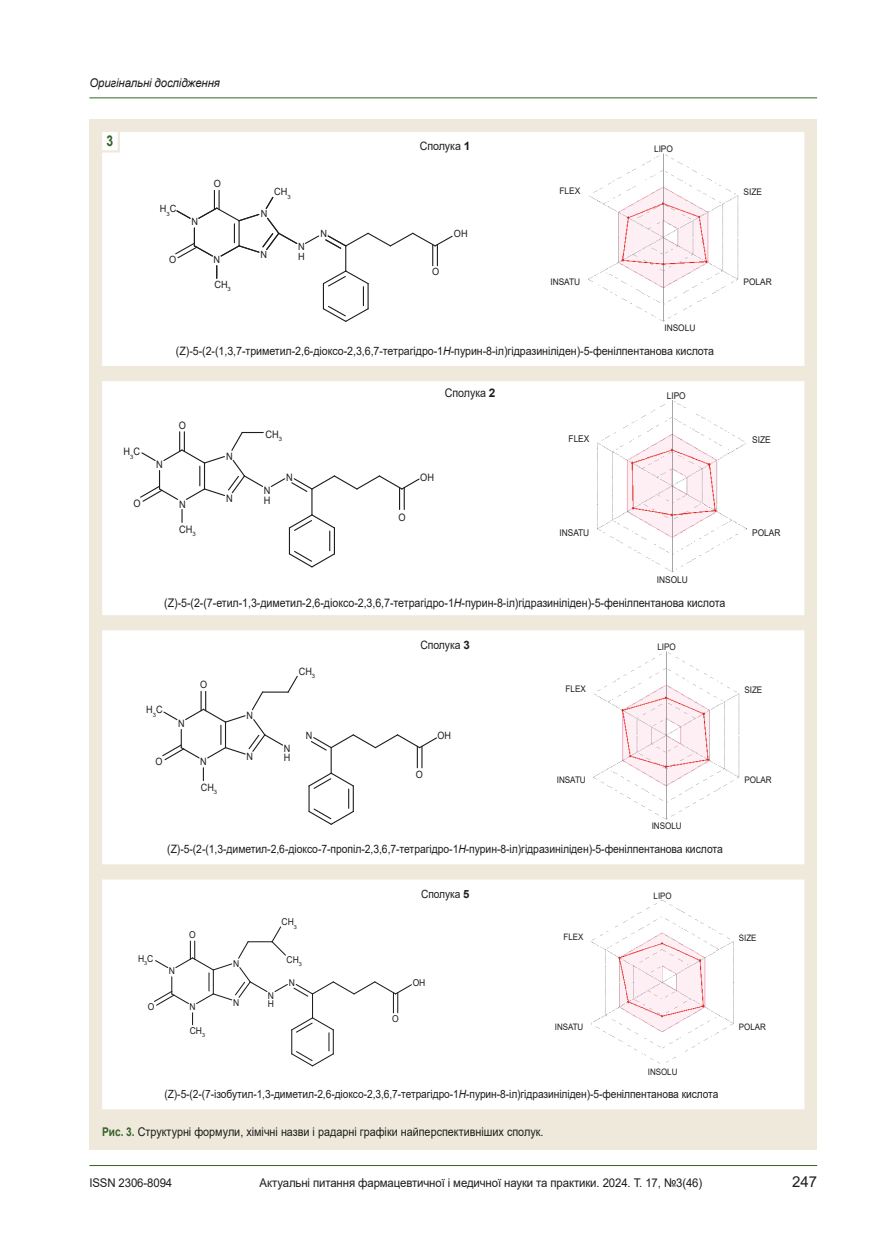
<style>
.page{position:relative;width:881px;height:1234px;background:#fff}
.page>*{position:absolute;margin:0;border:0;box-sizing:border-box;transform-origin:0 0}
.t1{font:15px "Arial";color:#1d1d1b}
.номер_рис{font:700 14.85px "Arial";color:#35622a;scale:.82 1}
.примечание{font:12px "Arial";letter-spacing:-.01em;color:#1d1d1b;scale:.95 1}
.примечание-2{font:12px "Arial";letter-spacing:-.01em;color:#1d1d1b;scale:.9 1}
.t2{font:italic 12px "Arial";letter-spacing:-.01em;color:#1d1d1b;scale:.95 1}
.t3{font:11.85px "Arial";letter-spacing:-.005em;color:#1d1d1b;scale:.9 1}
.t4{font:11.55px "Arial";letter-spacing:-.005em;color:#1d1d1b;scale:.9 1}
.t5{font:11.55px "Arial";letter-spacing:-.005em;color:#1d1d1b;scale:.92 1}
.t6{font:11.25px "Arial";letter-spacing:-.005em;color:#1d1d1b;scale:.9 1}
.t7{font:10.2px/10.2px "Arial";color:#1d1d1b;scale:.9 1}
.t8{font:10.05px/8.9px "Arial";color:#1d1d1b;scale:.9 1}
.t9{font:9.9px "Arial";color:#1d1d1b;scale:.92 1}
.t10{font:9.45px/8.2px "Arial";letter-spacing:-.005em;color:#1d1d1b;scale:.9 1}
.t11{font:9.3px "Arial";letter-spacing:-.005em;color:#1d1d1b;scale:.9 1}
.t12{font:9px "Arial";letter-spacing:-.005em;color:#1d1d1b;scale:.93 1}
.t13{font:9px "Arial";letter-spacing:-.005em;color:#1d1d1b;scale:.9 1}
.t14{font:8.85px "Arial";letter-spacing:-.005em;color:#1d1d1b;scale:.9 1}
.s1{font-weight:700}
.s2{font-style:italic}
.s3{font-weight:700;color:#35622a}
</style>
<div class="page">
<hr style="left:89px;top:1164px;width:727px;height:1px;background:#35622a">
<hr style="left:89px;top:97px;width:727px;height:1px;background:#35622a">
<div style="left:89px;top:119px;width:727px;height:1029px;background:#efe9dc"></div>
<div style="left:102px;top:132px;width:703px;height:234px;background:#fff"></div>
<div style="left:102px;top:381px;width:703px;height:234px;background:#fff"></div>
<div style="left:102px;top:630px;width:703px;height:235px;background:#fff"></div>
<div style="left:102px;top:879px;width:703px;height:230px;background:#fff"></div>
<svg style="left:102px;top:132px;width:19px;height:22px"></svg>
<p class="t2" style="left:89px;top:75px;width:139px">Оригінальні дослідження</p>
<p class="номер_рис" style="left:106px;top:130px;width:10px">3</p>
<p class="t7" style="left:123px;top:446px;width:20px">H<sub>3</sub>C</p>
<p class="t7" style="left:133px;top:498px;width:9px">O</p>
<p class="t9" style="left:213px;top:177px;width:9px">O</p>
<p class="t9" style="left:274px;top:185px;width:19px">CH<sub>3</sub></p>
<p class="t9" style="left:160px;top:202px;width:19px">H<sub>3</sub>C</p>
<p class="t9" style="left:261px;top:206px;width:9px">N</p>
<p class="t9" style="left:260px;top:247px;width:9px">N</p>
<p class="t9" style="left:191px;top:214px;width:9px">N</p>
<p class="t9" style="left:298px;top:239px;width:9px">N</p>
<p class="t9" style="left:169px;top:252px;width:9px">O</p>
<p class="t9" style="left:213px;top:252px;width:9px">N</p>
<p class="t9" style="left:298px;top:249px;width:9px">H</p>
<p class="t9" style="left:214px;top:277px;width:19px">CH<sub>3</sub></p>
<p class="t9" style="left:320px;top:227px;width:9px">N</p>
<p class="t5" style="left:419px;top:138px;width:56px">Сполука <span class="s1">1</span></p>
<p class="t9" style="left:432px;top:264px;width:9px">O</p>
<p class="t9" style="left:453px;top:227px;width:16px">OH</p>
<p class="t12" style="left:559px;top:184px;width:24px">FLEX</p>
<p class="t12" style="left:550px;top:275px;width:34px">INSATU</p>
<p class="t12" style="left:653px;top:142px;width:22px">LIPO</p>
<p class="t12" style="left:664px;top:321px;width:35px">INSOLU</p>
<p class="t5" style="left:176px;top:343px;width:586px">(Z)-5-(2-(1,3,7-триметил-2,6-діоксо-2,3,6,7-тетрагідро-1<span class="s2">Н</span>-пурин-8-іл)гідразиніліден)-5-фенілпентанова кислота</p>
<p class="t11" style="left:666px;top:389px;width:22px">LIPO</p>
<p class="t3" style="left:444px;top:384px;width:58px">Сполука <span class="s1">2</span></p>
<p class="t7" style="left:156px;top:459px;width:9px">N</p>
<p class="t7" style="left:179px;top:420px;width:9px">O</p>
<p class="t7" style="left:179px;top:499px;width:9px">N</p>
<p class="t7" style="left:179px;top:524px;width:20px">CH<sub>3</sub></p>
<p class="t7" style="left:226px;top:451px;width:9px">N</p>
<p class="t7" style="left:226px;top:493px;width:9px">N</p>
<p class="t7" style="left:265px;top:429px;width:20px">CH<sub>3</sub></p>
<p class="t7" style="left:264px;top:485px;width:9px">N<br>H</p>
<p class="t7" style="left:286px;top:472px;width:9px">N</p>
<p class="t7" style="left:398px;top:512px;width:9px">O</p>
<p class="t7" style="left:420px;top:472px;width:17px">OH</p>
<p class="t11" style="left:568px;top:432px;width:25px">FLEX</p>
<p class="t11" style="left:559px;top:526px;width:35px">INSATU</p>
<p class="t12" style="left:743px;top:185px;width:21px">SIZE</p>
<p class="t12" style="left:743px;top:275px;width:32px">POLAR</p>
<p class="t11" style="left:752px;top:433px;width:22px">SIZE</p>
<p class="t11" style="left:752px;top:526px;width:33px">POLAR</p>
<p class="t11" style="left:656px;top:573px;width:36px">INSOLU</p>
<p class="t3" style="left:164px;top:594px;width:624px">(Z)-5-(2-(7-етил-1,3-диметил-2,6-діоксо-2,3,6,7-тетрагідро-1<span class="s2">Н</span>-пурин-8-іл)гідразиніліден)-5-фенілпентанова кислота</p>
<p class="t13" style="left:657px;top:640px;width:22px">LIPO</p>
<p class="t4" style="left:420px;top:636px;width:56px">Сполука <span class="s1">3</span></p>
<p class="t8" style="left:146px;top:705px;width:20px">H<sub>3</sub>C</p>
<p class="t8" style="left:155px;top:757px;width:9px">O</p>
<p class="t8" style="left:178px;top:718px;width:9px">N</p>
<p class="t8" style="left:200px;top:679px;width:9px">O</p>
<p class="t8" style="left:200px;top:756px;width:9px">N</p>
<p class="t8" style="left:201px;top:783px;width:20px">CH<sub>3</sub></p>
<p class="t8" style="left:246px;top:710px;width:9px">N</p>
<p class="t8" style="left:246px;top:751px;width:9px">N</p>
<p class="t8" style="left:299px;top:666px;width:20px">CH<sub>3</sub></p>
<p class="t8" style="left:283px;top:744px;width:9px">N<br>H</p>
<p class="t8" style="left:305px;top:731px;width:9px">N</p>
<p class="t8" style="left:416px;top:769px;width:9px">O</p>
<p class="t8" style="left:437px;top:731px;width:17px">OH</p>
<p class="t13" style="left:565px;top:682px;width:24px">FLEX</p>
<p class="t13" style="left:556px;top:773px;width:34px">INSATU</p>
<p class="t13" style="left:651px;top:819px;width:35px">INSOLU</p>
<p class="t10" style="left:138px;top:954px;width:18px">H<sub>3</sub>C</p>
<p class="t10" style="left:148px;top:1002px;width:9px">O</p>
<p class="t4" style="left:167px;top:841px;width:618px">(Z)-5-(2-(1,3-диметил-2,6-діоксо-7-пропіл-2,3,6,7-тетрагідро-1<span class="s2">Н</span>-пурин-8-іл)гідразиніліден)-5-фенілпентанова кислота</p>
<p class="t14" style="left:653px;top:889px;width:22px">LIPO</p>
<p class="t6" style="left:421px;top:885px;width:55px">Сполука <span class="s1">5</span></p>
<p class="t10" style="left:169px;top:966px;width:8px">N</p>
<p class="t10" style="left:189px;top:930px;width:9px">O</p>
<p class="t10" style="left:189px;top:1002px;width:8px">N</p>
<p class="t10" style="left:190px;top:1026px;width:18px">CH<sub>3</sub></p>
<p class="t10" style="left:233px;top:958px;width:8px">N</p>
<p class="t10" style="left:233px;top:997px;width:8px">N</p>
<p class="t10" style="left:268px;top:990px;width:8px">N<br>H</p>
<p class="t10" style="left:281px;top:917px;width:18px">CH<sub>3</sub></p>
<p class="t10" style="left:286px;top:955px;width:18px">CH<sub>3</sub></p>
<p class="t10" style="left:288px;top:978px;width:8px">N</p>
<p class="t10" style="left:392px;top:1014px;width:9px">O</p>
<p class="t10" style="left:412px;top:978px;width:16px">OH</p>
<p class="t14" style="left:563px;top:930px;width:24px">FLEX</p>
<p class="t14" style="left:554px;top:1020px;width:33px">INSATU</p>
<p class="t14" style="left:647px;top:1065px;width:34px">INSOLU</p>
<p class="t6" style="left:164px;top:1086px;width:616px">(Z)-5-(2-(7-ізобутил-1,3-диметил-2,6-діоксо-2,3,6,7-тетрагідро-1<span class="s2">Н</span>-пурин-8-іл)гідразиніліден)-5-фенілпентанова кислота</p>
<p class="примечание-2" style="left:102px;top:1123px;width:491px"><span class="s3">Рис. 3.</span> Структурні формули, хімічні назви і радарні графіки найперспективніших сполук.</p>
<p class="t13" style="left:744px;top:683px;width:21px">SIZE</p>
<p class="t13" style="left:744px;top:773px;width:32px">POLAR</p>
<p class="t14" style="left:738px;top:931px;width:21px">SIZE</p>
<p class="t14" style="left:738px;top:1020px;width:31px">POLAR</p>
<p class="примечание" style="left:89px;top:1174px;width:89px">ISSN 2306-8094</p>
<p class="примечание" style="left:259px;top:1174px;width:467px">Актуальні питання фармацевтичної і медичної науки та практики. 2024. Т. 17, №3(46)</p>
<h1 class="t1" style="left:791px;top:1171px;width:27px">247</h1>
</div>
